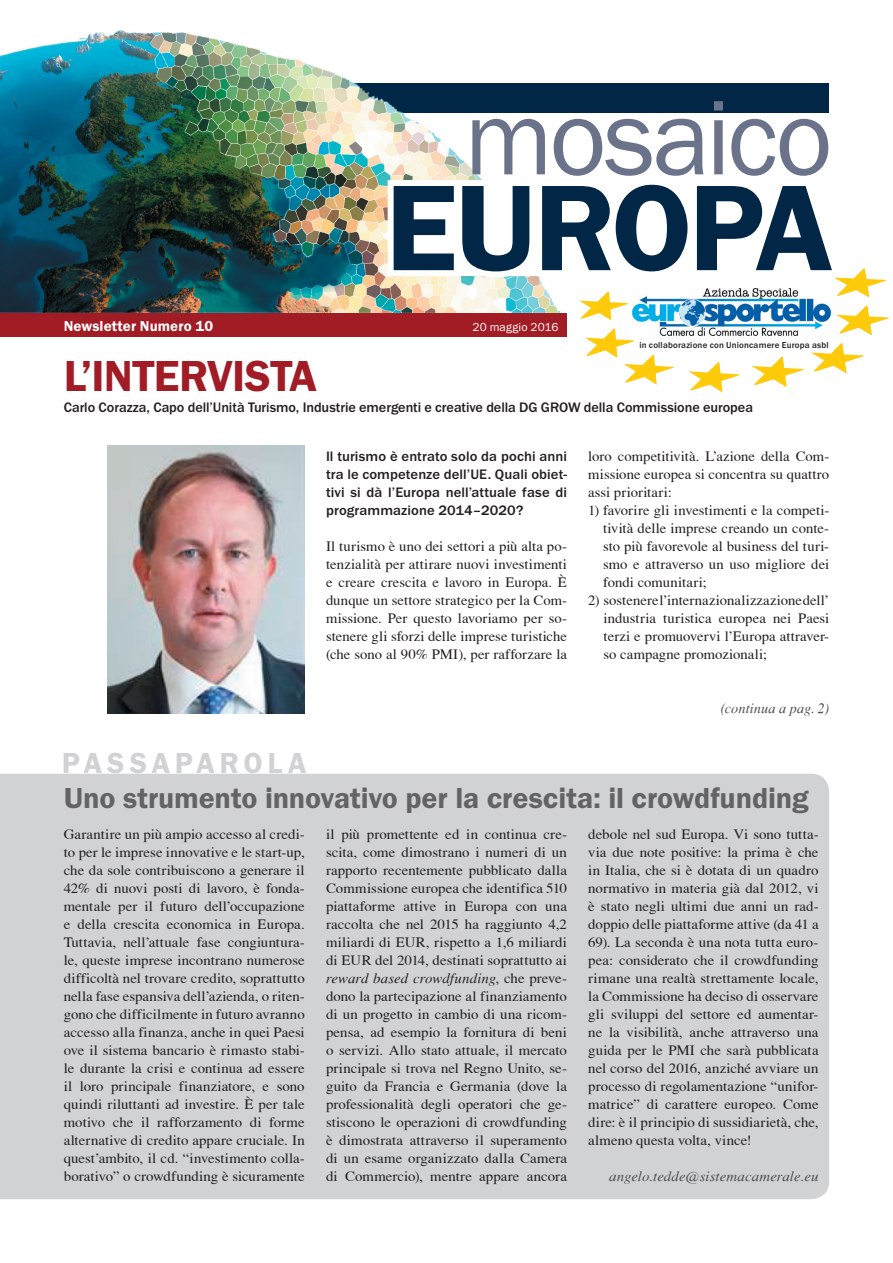
<style>
.page{position:relative;width:893px;height:1263px;background:#fff}
.page>*{position:absolute;margin:0;border:0;box-sizing:border-box;transform-origin:0 0}
.t1{font:600 126.15px "Franklin Gothic Itc T";letter-spacing:-.025em;color:#022746}
.t2{font:109.65px "Franklin Gothic Itc T";letter-spacing:-.03em;color:#6a738a}
.t3{font:600 45px "Franklin Gothic Itc T";letter-spacing:-.015em;color:#a11c25}
.t4{font:600 30px "Franklin Gothic Itc T";letter-spacing:-.005em;color:#636366}
.t5{font:600 30px "Franklin Gothic Itc T";letter-spacing:.16em;color:#d1d2d4}
.t6{font:600 15px "Franklin Gothic Itc T";letter-spacing:.005em;color:#fff}
.t7{font:14.25px/18px "T Acc LAD";letter-spacing:.005em;color:#231f20;text-align:justify;scale:1.04 1}
.t8{font:14.25px/18px "T Acc LAD";letter-spacing:.005em;color:#231f20;text-align:justify}
.t9{font:500 14.25px/18px "Franklin Gothic Itc T";color:#231f20;text-align:justify}
.t10{font:14.25px "T Acc LAD Italic";letter-spacing:.005em;color:#231f20;scale:1.04 1}
.t11{font:14.25px "T Acc LAD Italic";letter-spacing:.005em;color:#4b4c4d;scale:1.04 1}
.t12{font:14.25px "T Acc LAD Italic";letter-spacing:.005em;color:#4b4c4d}
.t13{font:12px "Franklin Gothic Itc T";letter-spacing:.005em;color:#fff}
.t14{font:500 9px "Franklin Gothic Itc T";letter-spacing:.02em;color:#231f20}
.s1{font-family:"T Acc LAD"}
</style>
<div class="page">
<div style="left:64px;top:83px;width:765px;height:29px;background:#022746"></div>
<img style="left:0;top:30px;width:561px;height:283px">
<img style="left:64px;top:83px;width:497px;height:29px">
<div style="left:0;top:313px;width:567px;height:23px;background:#a11c25"></div>
<svg style="left:382px;top:166px;width:507px;height:226px"></svg>
<div style="left:0;top:774px;width:829px;height:425px;background:#d1d2d4"></div>
<img style="left:108px;top:445px;width:197px;height:268px">
<h2 class="t2" style="left:464px;top:74px;width:370px">mosaico</h2>
<h1 class="t1" style="left:385px;top:155px;width:449px">EUROPA</h1>
<p class="t6" style="left:64px;top:317px;width:151px">Newsletter Numero 10</p>
<p class="t13" style="left:473px;top:319px;width:87px">20 maggio 2016</p>
<p class="t14" style="left:639px;top:340px;width:191px">in collaborazione con Unioncamere Europa asbl</p>
<h3 class="t3" style="left:64px;top:350px;width:255px">L’INTERVISTA</h3>
<p class="t9" style="left:64px;top:398px;width:691px">Carlo Corazza, Capo dell’Unità Turismo, Industrie emergenti e creative della DG GROW della Commissione europea</p>
<p class="t9" style="left:326px;top:447px;width:242px">Il turismo è entrato solo da pochi anni tra le competenze dell’UE. Quali obiet&shy;tivi si dà l’Europa nell’attuale fase di programmazione 2014–2020?</p>
<p class="t8" style="left:326px;top:537px;width:242px">Il turismo è uno dei settori a più alta po&shy;tenzialità per attirare nuovi investimenti e creare crescita e lavoro in Europa. È dunque un settore strategico per la Com&shy;missione. Per questo lavoriamo per so&shy;stenere gli sforzi delle imprese turistiche (che sono al 90% PMI), per rafforzare la</p>
<h3 class="t5" style="left:62px;top:745px;width:246px">PASSAPAROLA</h3>
<p class="t8" style="left:588px;top:447px;width:242px">loro competitività. L’azione della Com&shy;missione europea si concentra su quattro assi prioritari:</p>
<p class="t8" style="left:603px;top:501px;width:228px;text-indent:-15px">1) favorire gli investimenti e la competi&shy;tività delle imprese creando un conte&shy;sto più favorevole al business del turi&shy;smo e attraverso un uso migliore dei fondi comunitari;</p>
<p class="t8" style="left:603px;top:591px;width:227px;text-indent:-15px">2) sostenere l’internazionalizzazione dell’ industria turistica europea nei Paesi terzi e promuovervi l’Europa attraver&shy;so campagne promozionali;</p>
<p class="t12" style="left:721px;top:700px;width:110px">(continua a pag. 2)</p>
<h3 class="t4" style="left:64px;top:781px;width:746px">Uno strumento innovativo per la crescita: il crowdfunding</h3>
<p class="t7" style="left:64px;top:825px;width:233px">Garantire un più ampio accesso al credi&shy;to per le imprese innovative e le start-up, che da sole contribuiscono a generare il 42% di nuovi posti di lavoro, è fonda&shy;mentale per il futuro dell’occupazione e della crescita economica in Europa.<br>Tuttavia, nell’attuale fase congiuntura&shy;le, queste imprese incontrano numerose difficoltà nel trovare credito, soprattutto nella fase espansiva dell’azienda, o riten&shy;gono che difficilmente in futuro avranno accesso alla finanza, anche in quei Paesi ove il sistema bancario è rimasto stabi&shy;le durante la crisi e continua ad essere il loro principale finanziatore, e sono quindi riluttanti ad investire. È per tale motivo che il rafforzamento di forme alternative di credito appare cruciale. In quest’ambito, il cd. “investimento colla&shy;borativo” o crowdfunding è sicuramente</p>
<p class="t7" style="left:326px;top:825px;width:233px">il più promettente ed in continua cre&shy;scita, come dimostrano i numeri di un rapporto recentemente pubblicato dalla Commissione europea che identifica 510 piattaforme attive in Europa con una raccolta che nel 2015 ha raggiunto 4,2 miliardi di EUR, rispetto a 1,6 miliardi di EUR del 2014, destinati soprattutto ai</p>
<p class="t10" style="left:326px;top:970px;width:233px">reward based crowdfunding<span class="s1">, che preve-</span></p>
<p class="t7" style="left:326px;top:987px;width:233px">dono la partecipazione al finanziamento di un progetto in cambio di una ricom&shy;pensa, ad esempio la fornitura di beni o servizi. Allo stato attuale, il mercato principale si trova nel Regno Unito, se&shy;guito da Francia e Germania (dove la professionalità degli operatori che ge&shy;stiscono le operazioni di crowdfunding è dimostrata attraverso il superamento di un esame organizzato dalla Camera di Commercio), mentre appare ancora</p>
<p class="t7" style="left:588px;top:825px;width:223px">debole nel sud Europa. Vi sono tutta&shy;via due note positive: la prima è che in Italia, che si è dotata di un quadro normativo in materia già dal 2012, vi è stato negli ultimi due anni un rad&shy;doppio delle piattaforme attive (da 41 a 69). La seconda è una nota tutta euro&shy;pea: considerato che il crowdfunding rimane una realtà strettamente locale, la Commissione ha deciso di osservare gli sviluppi del settore ed aumentar&shy;ne la visibilità, anche attraverso una guida per le PMI che sarà pubblicata nel corso del 2016, anziché avviare un processo di regolamentazione “unifor&shy;matrice” di carattere europeo. Come dire: è il principio di sussidiarietà, che, almeno questa volta, vince!</p>
<p class="t11" style="left:609px;top:1168px;width:203px">angelo.tedde@sistemacamerale.eu</p>
</div>
